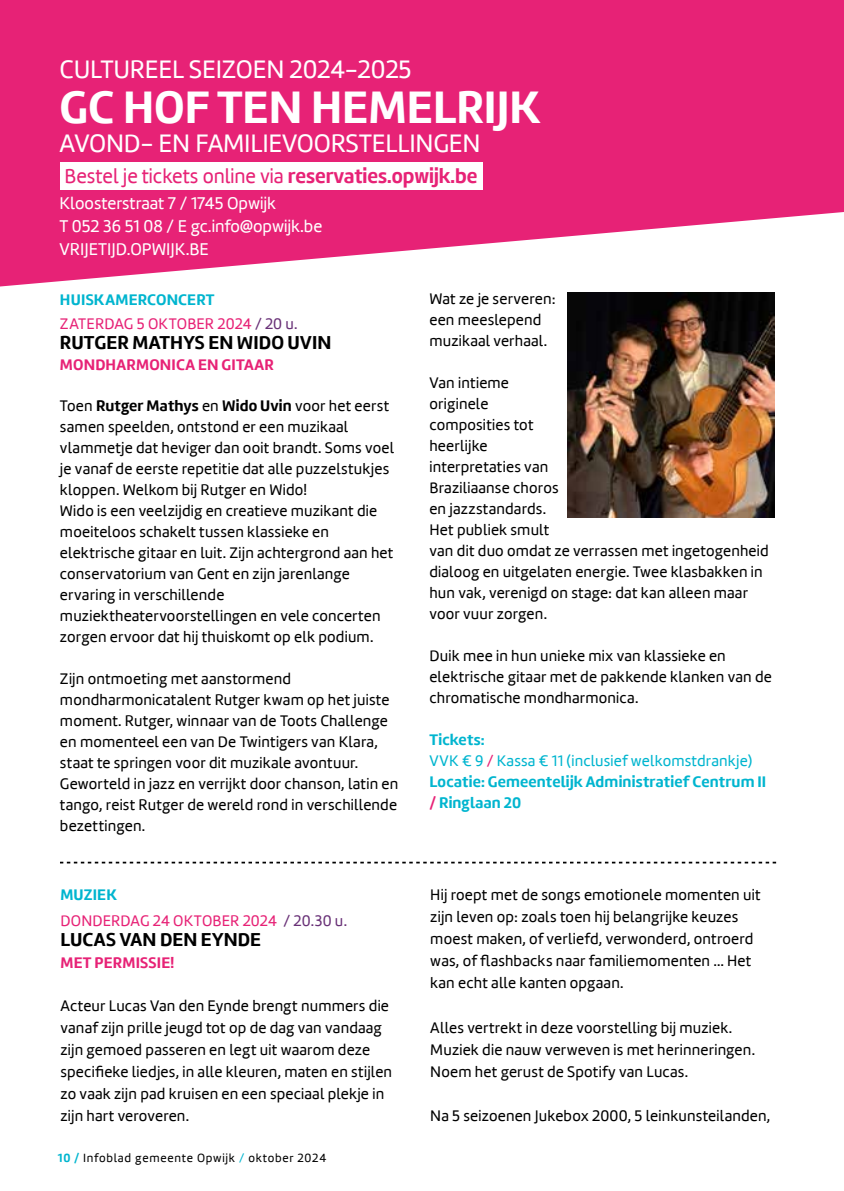
<style>
.page{position:relative;width:844px;height:1191px;background:#fff}
.page>*{position:absolute;margin:0;border:0;box-sizing:border-box;transform-origin:0 0}
.t1{font:700 46.73px "Marine";color:#fff}
.t2{font:26.07px "Marine";letter-spacing:-.01em;color:#fff}
.t3{font:21px "Marine";color:#e72276}
.t4{font:700 19.25px "Marine";color:#000}
.t5{font:17.5px/22.8px "Marine";color:#fff}
.t6{font:15.75px/21px "Marine";letter-spacing:.01em;color:#000}
.t7{font:700 15.75px/21px "Marine";letter-spacing:.01em;color:#00b5cf}
.t8{font:15.75px/24.5px "Marine";letter-spacing:.005em;color:#e72276}
.t9{font:700 15.75px "Marine";letter-spacing:.015em;color:#e72276}
.t10{font:12.25px "Marine";letter-spacing:.06em;color:#000}
.s1{font-weight:700}
.s2{font-weight:700;color:#00b5cf}
.s3{color:#693177}
.s4{color:#00b5cf}
.s5{font-weight:400}
.s6{font-weight:400;color:#e72276}
.s7{color:#e72276}
</style>
<div class="page">
<svg style="left:0;top:0;width:843px;height:286px;background:#ea3f88"></svg>
<div style="left:60px;top:162px;width:422px;height:28px;background:#fff"></div>
<svg style="left:60px;top:861px;width:716px;height:2px"></svg>
<img style="left:567px;top:293px;width:207px;height:225px">
<h2 class="t2" style="left:60px;top:53px;width:353px">CULTUREEL SEIZOEN 2024-2025</h2>
<h1 class="t1" style="left:60px;top:76px;width:482px">GC HOF TEN HEMELRIJK</h1>
<h2 class="t2" style="left:60px;top:127px;width:422px">AVOND- EN FAMILIEVOORSTELLINGEN</h2>
<h3 class="t3" style="left:64px;top:163px;width:414px">Bestel je tickets online via <span class="s1">reservaties.opwijk.be</span></h3>
<p class="t5" style="left:60px;top:192px;width:264px">Kloosterstraat 7 / 1745 Opwijk<br>T 052 36 51 08 / E gc.info@opwijk.be<br>VRIJETIJD.OPWIJK.BE</p>
<p class="t8" style="left:60px;top:287px;width:239px"><span class="s2">HUISKAMERCONCERT<br></span>ZATERDAG 5 OKTOBER 2024 <span class="s3">/ 20 u.</span></p>
<p class="t4" style="left:60px;top:330px;width:273px">RUTGER MATHYS EN WIDO UVIN</p>
<p class="t9" style="left:60px;top:354px;width:215px">MONDHARMONICA EN GITAAR</p>
<p class="t6" style="left:60px;top:395px;width:335px">Toen <span class="s1">Rutger Mathys</span> en <span class="s1">Wido Uvin</span> voor het eerst samen speelden, ontstond er een muzikaal vlammetje dat heviger dan ooit brandt. Soms voel je vanaf de eerste repetitie dat alle puzzelstukjes kloppen. Welkom bij Rutger en Wido!<br>Wido is een veelzijdig en creatieve muzikant die moeiteloos schakelt tussen klassieke en elektrische gitaar en luit. Zijn achtergrond aan het conservatorium van Gent en zijn jarenlange ervaring in verschillende muziektheatervoorstellingen en vele concerten zorgen ervoor dat hij thuiskomt op elk podium.</p>
<p class="t6" style="left:60px;top:668px;width:340px">Zijn ontmoeting met aanstormend mondharmonicatalent Rutger kwam op het juiste moment. Rutger, winnaar van de Toots Challenge en momenteel een van De Twintigers van Klara, staat te springen voor dit muzikale avontuur.<br>Geworteld in jazz en verrijkt door chanson, latin en tango, reist Rutger de wereld rond in verschillende bezettingen.</p>
<p class="t8" style="left:60px;top:882px;width:288px;line-height:25.4px"><span class="s2">MUZIEK<br></span>DONDERDAG 24 OKTOBER 2024 <span class="s3">/ 20.30 u.</span></p>
<p class="t4" style="left:60px;top:927px;width:202px">LUCAS VAN DEN EYNDE</p>
<p class="t9" style="left:60px;top:952px;width:115px">MET PERMISSIE!</p>
<p class="t6" style="left:60px;top:994px;width:333px;line-height:21.9px">Acteur Lucas Van den Eynde brengt nummers die vanaf zijn prille jeugd tot op de dag van vandaag zijn gemoed passeren en legt uit waarom deze specifieke liedjes, in alle kleuren, maten en stijlen zo vaak zijn pad kruisen en een speciaal plekje in zijn hart veroveren.</p>
<p class="t10" style="left:58px;top:1150px;width:270px"><span class="s2">10 /</span> Infoblad gemeente Opwijk <span class="s4">/</span> oktober 2024</p>
<p class="t6" style="left:429px;top:288px;width:128px">Wat ze je serveren: een meeslepend muzikaal verhaal.</p>
<p class="t6" style="left:429px;top:372px;width:341px">Van intieme<br>originele<br>composities tot<br>heerlijke<br>interpretaties van<br>Braziliaanse choros<br>en jazzstandards.<br>Het publiek smult<br>van dit duo omdat ze verrassen met ingetogenheid dialoog en uitgelaten energie. Twee klasbakken in hun vak, verenigd on stage: dat kan alleen maar voor vuur zorgen.</p>
<p class="t6" style="left:429px;top:645px;width:344px">Duik mee in hun unieke mix van klassieke en elektrische gitaar met de pakkende klanken van de chromatische mondharmonica.</p>
<p class="t7" style="left:429px;top:729px;width:338px">Tickets:<br><span class="s5">VVK € 9</span> <span class="s6">/</span> <span class="s5">Kassa € 11 (inclusief welkomstdrankje)<br></span>Locatie: Gemeentelijk Administratief Centrum II <span class="s7">/</span> Ringlaan 20</p>
<p class="t6" style="left:430px;top:884px;width:332px;line-height:22.1px">Hij roept met de songs emotionele momenten uit zijn leven op: zoals toen hij belangrijke keuzes moest maken, of verliefd, verwonderd, ontroerd was, of flashbacks naar familiemomenten … Het kan echt alle kanten opgaan.</p>
<p class="t6" style="left:430px;top:1016px;width:326px;line-height:22.1px">Alles vertrekt in deze voorstelling bij muziek.<br>Muziek die nauw verweven is met herinneringen.<br>Noem het gerust de Spotify van Lucas.</p>
<p class="t6" style="left:430px;top:1104px;width:341px">Na 5 seizoenen Jukebox 2000, 5 leinkunsteilanden,</p>
</div>
